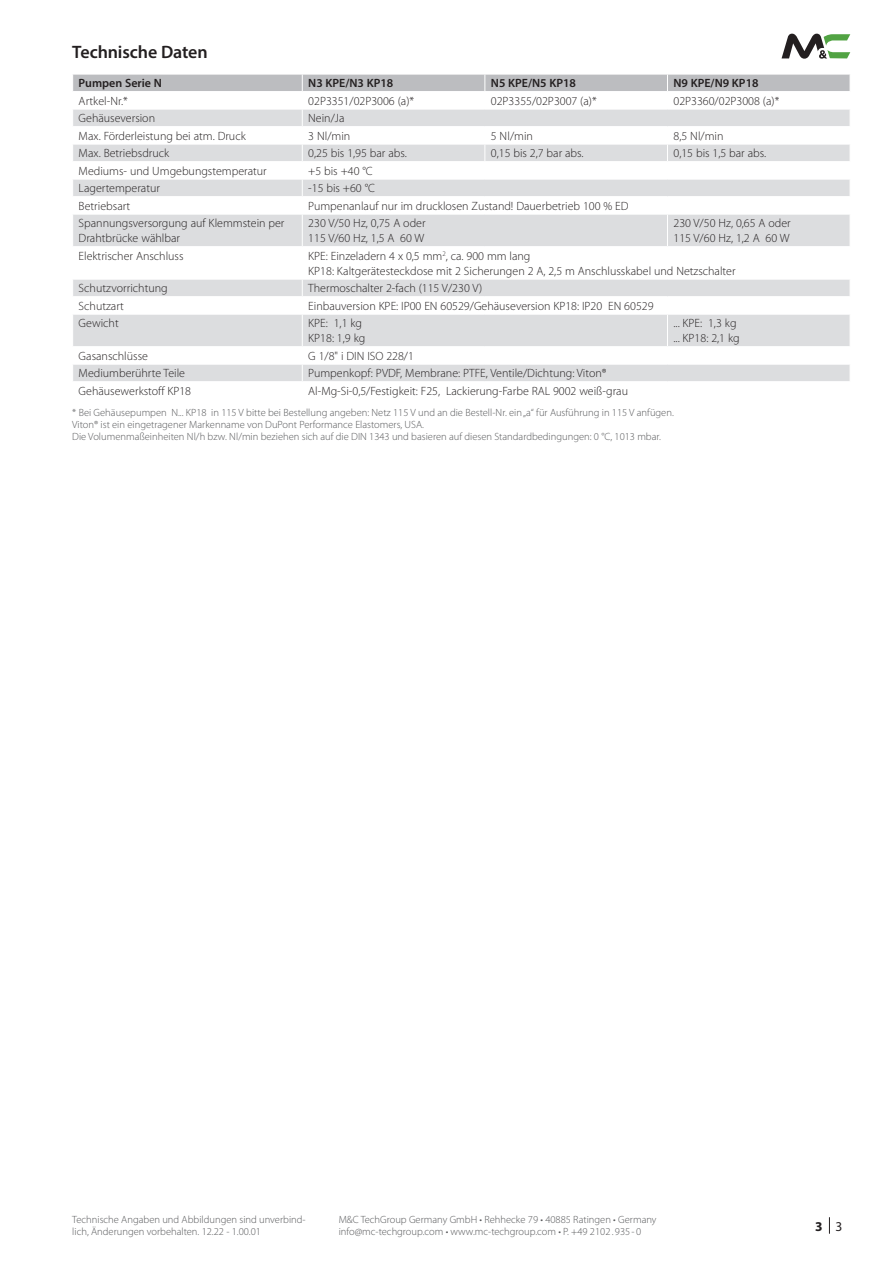
<style>
.page{position:relative;width:893px;height:1263px;background:#fff}
.page>*{position:absolute;margin:0;border:0;box-sizing:border-box;transform-origin:0 0}
._2_-_1_Body_HL{font:600 18px "Myriad Pro";letter-spacing:-.01em;color:#231f20}
.t1{font:700 13.5px "Myriad Pro";color:#231f20}
._2_-_1_Table_Item{font:300 12px/15px "Myriad Pro";color:#231f20}
._2_-_1_Table_HL{font:600 12px "Myriad Pro";color:#231f20}
._1_-_4_Footer{font:300 10.5px/12px "Myriad Pro";color:#57585a}
.s1{font-weight:400}
</style>
<div class="page">
<svg style="left:829px;top:1217px;width:1px;height:16px"></svg>
<svg style="left:781px;top:34px;width:69px;height:25px"></svg>
<svg style="left:73px;top:215px;width:777px;height:166px;fill:#dcdddf"></svg>
<svg style="left:73px;top:74px;width:777px;height:122px"></svg>
<hr style="left:302px;top:214px;width:1px;height:32px;background:#fff">
<hr style="left:667px;top:214px;width:1px;height:32px;background:#fff">
<hr style="left:72px;top:246px;width:230px;height:1px;background:#fff">
<hr style="left:302px;top:246px;width:183px;height:1px;background:#fff">
<hr style="left:302px;top:247px;width:1px;height:32px;background:#fff">
<hr style="left:485px;top:246px;width:182px;height:1px;background:#fff">
<hr style="left:667px;top:246px;width:183px;height:1px;background:#fff">
<hr style="left:72px;top:279px;width:230px;height:1px;background:#fff">
<hr style="left:302px;top:279px;width:183px;height:1px;background:#fff">
<hr style="left:485px;top:279px;width:182px;height:1px;background:#fff">
<hr style="left:667px;top:279px;width:183px;height:1px;background:#fff">
<hr style="left:72px;top:296px;width:230px;height:1px;background:#fff">
<hr style="left:302px;top:296px;width:183px;height:1px;background:#fff">
<svg style="left:302px;top:280px;width:1px;height:34px"></svg>
<hr style="left:485px;top:296px;width:182px;height:1px;background:#fff">
<hr style="left:667px;top:296px;width:183px;height:1px;background:#fff">
<hr style="left:72px;top:314px;width:230px;height:1px;background:#fff">
<hr style="left:302px;top:314px;width:183px;height:1px;background:#fff">
<hr style="left:302px;top:314px;width:1px;height:32px;background:#fff">
<hr style="left:485px;top:314px;width:182px;height:1px;background:#fff">
<hr style="left:667px;top:314px;width:183px;height:1px;background:#fff">
<hr style="left:667px;top:314px;width:1px;height:32px;background:#fff">
<hr style="left:72px;top:346px;width:230px;height:1px;background:#fff">
<hr style="left:302px;top:346px;width:183px;height:1px;background:#fff">
<hr style="left:485px;top:346px;width:182px;height:1px;background:#fff">
<hr style="left:667px;top:346px;width:183px;height:1px;background:#fff">
<hr style="left:72px;top:364px;width:230px;height:1px;background:#fff">
<hr style="left:302px;top:364px;width:183px;height:1px;background:#fff">
<hr style="left:485px;top:364px;width:182px;height:1px;background:#fff">
<hr style="left:667px;top:364px;width:183px;height:1px;background:#fff">
<svg style="left:302px;top:347px;width:1px;height:34px"></svg>
<p class="_2_-_1_Body_HL" style="left:72px;top:41px;width:137px">Technische Daten</p>
<p class="_2_-_1_Table_HL" style="left:79px;top:76px;width:85px">Pumpen Serie N</p>
<p class="_2_-_1_Table_HL" style="left:308px;top:76px;width:87px">N3 KPE/N3 KP18</p>
<p class="_2_-_1_Table_HL" style="left:491px;top:76px;width:87px">N5 KPE/N5 KP18</p>
<p class="_2_-_1_Table_HL" style="left:673px;top:76px;width:87px">N9 KPE/N9 KP18</p>
<p class="_2_-_1_Table_Item" style="left:79px;top:93px;width:51px">Artkel-Nr.*</p>
<p class="_2_-_1_Table_Item" style="left:308px;top:93px;width:107px">02P3351/02P3006 (a)*</p>
<p class="_2_-_1_Table_Item" style="left:491px;top:93px;width:107px">02P3355/02P3007 (a)*</p>
<p class="_2_-_1_Table_Item" style="left:673px;top:93px;width:107px">02P3360/02P3008 (a)*</p>
<p class="_2_-_1_Table_Item" style="left:79px;top:111px;width:78px">Gehäuseversion</p>
<p class="_2_-_1_Table_Item" style="left:308px;top:111px;width:38px">Nein/Ja</p>
<p class="_2_-_1_Table_Item" style="left:79px;top:128px;width:169px">Max. Förderleistung bei atm. Druck</p>
<p class="_2_-_1_Table_Item" style="left:308px;top:128px;width:44px">3 Nl/min</p>
<p class="_2_-_1_Table_Item" style="left:491px;top:128px;width:44px">5 Nl/min</p>
<p class="_2_-_1_Table_Item" style="left:673px;top:128px;width:52px">8,5 Nl/min</p>
<p class="_2_-_1_Table_Item" style="left:79px;top:146px;width:92px">Max. Betriebsdruck</p>
<p class="_2_-_1_Table_Item" style="left:308px;top:146px;width:100px">0,25 bis 1,95 bar abs.</p>
<p class="_2_-_1_Table_Item" style="left:491px;top:146px;width:94px">0,15 bis 2,7 bar abs.</p>
<p class="_2_-_1_Table_Item" style="left:673px;top:146px;width:94px">0,15 bis 1,5 bar abs.</p>
<p class="_2_-_1_Table_Item" style="left:79px;top:163px;width:190px">Mediums- und Umgebungstemperatur</p>
<p class="_2_-_1_Table_Item" style="left:308px;top:163px;width:66px">+5 bis +40 °C</p>
<p class="_2_-_1_Table_Item" style="left:79px;top:181px;width:83px">Lagertemperatur</p>
<p class="_2_-_1_Table_Item" style="left:308px;top:181px;width:68px">-15 bis +60 °C</p>
<p class="_2_-_1_Table_Item" style="left:79px;top:198px;width:53px">Betriebsart</p>
<p class="_2_-_1_Table_Item" style="left:308px;top:198px;width:322px">Pumpenanlauf nur im drucklosen Zustand! Dauerbetrieb 100 % ED</p>
<p class="_2_-_1_Table_Item" style="left:79px;top:216px;width:207px">Spannungsversorgung auf Klemmstein per<br>Drahtbrücke wählbar</p>
<p class="_2_-_1_Table_Item" style="left:308px;top:216px;width:119px">230 V/50 Hz, 0,75 A oder</p>
<p class="_2_-_1_Table_Item" style="left:673px;top:216px;width:119px">230 V/50 Hz, 0,65 A oder</p>
<p class="_2_-_1_Table_Item" style="left:673px;top:231px;width:118px">115 V/60 Hz, 1,2 A 60 W</p>
<p class="_2_-_1_Table_Item" style="left:308px;top:231px;width:118px">115 V/60 Hz, 1,5 A 60 W</p>
<p class="_2_-_1_Table_Item" style="left:79px;top:248px;width:106px">Elektrischer Anschluss</p>
<p class="_2_-_1_Table_Item" style="left:308px;top:248px;width:224px">KPE: Einzeladern 4 x 0,5 mm<sup>2</sup>, ca. 900 mm lang</p>
<p class="_2_-_1_Table_Item" style="left:308px;top:263px;width:429px">KP18: Kaltgerätesteckdose mit 2 Sicherungen 2 A, 2,5 m Anschlusskabel und Netzschalter</p>
<p class="_2_-_1_Table_Item" style="left:79px;top:281px;width:91px">Schutzvorrichtung</p>
<p class="_2_-_1_Table_Item" style="left:308px;top:281px;width:176px">Thermoschalter 2-fach (115 V/230 V)</p>
<p class="_2_-_1_Table_Item" style="left:79px;top:298px;width:47px">Schutzart</p>
<p class="_2_-_1_Table_Item" style="left:308px;top:298px;width:347px">Einbauversion KPE: IP00 EN 60529/Gehäuseversion KP18: IP20 EN 60529</p>
<p class="_2_-_1_Table_Item" style="left:79px;top:316px;width:42px">Gewicht</p>
<p class="_2_-_1_Table_Item" style="left:308px;top:316px;width:55px">KPE: 1,1 kg</p>
<p class="_2_-_1_Table_Item" style="left:308px;top:331px;width:59px">KP18: 1,9 kg</p>
<p class="_2_-_1_Table_Item" style="left:673px;top:316px;width:65px">... KPE: 1,3 kg</p>
<p class="_2_-_1_Table_Item" style="left:673px;top:331px;width:68px">... KP18: 2,1 kg</p>
<p class="_2_-_1_Table_Item" style="left:79px;top:348px;width:71px">Gasanschlüsse</p>
<p class="_2_-_1_Table_Item" style="left:308px;top:348px;width:107px">G 1/8" i DIN ISO 228/1</p>
<p class="_2_-_1_Table_Item" style="left:79px;top:366px;width:108px">Mediumberührte Teile</p>
<p class="_2_-_1_Table_Item" style="left:308px;top:366px;width:300px">Pumpenkopf: PVDF, Membrane: PTFE, Ventile/Dichtung: Viton®</p>
<p class="_2_-_1_Table_Item" style="left:79px;top:383px;width:114px">Gehäusewerkstoff KP18</p>
<p class="_2_-_1_Table_Item" style="left:308px;top:383px;width:321px">Al-Mg-Si-0,5/Festigkeit: F25, Lackierung-Farbe RAL 9002 weiß-grau</p>
<p class="_1_-_4_Footer" style="left:72px;top:406px;width:603px">* Bei Gehäusepumpen N... KP18 in 115 V bitte bei Bestellung angeben: Netz 115 V und an die Bestell-Nr. ein „a“ für Ausführung in 115 V anfügen.</p>
<p class="_1_-_4_Footer" style="left:72px;top:418px;width:590px">Viton® ist ein eingetragener Markenname von DuPont Performance Elastomers, USA.<br>Die Volumenmaßeinheiten Nl/h bzw. Nl/min beziehen sich auf die DIN 1343 und basieren auf diesen Standardbedingungen: 0 °C, 1013 mbar.</p>
<p class="_1_-_4_Footer" style="left:72px;top:1213px;width:235px">Technische Angaben und Abbildungen sind unverbind&shy;lich, Änderungen vorbehalten. 12.22 - 1.00.01</p>
<p class="_1_-_4_Footer" style="left:339px;top:1213px;width:319px">M&amp;C TechGroup Germany GmbH • Rehhecke 79 • 40885 Ratingen • Germany info@mc-techgroup.com • www.mc-techgroup.com • P. +49 2102 . 935 - 0</p>
<p class="t1" style="left:815px;top:1217px;width:29px">3 <span class="s1">3</span></p>
</div>
